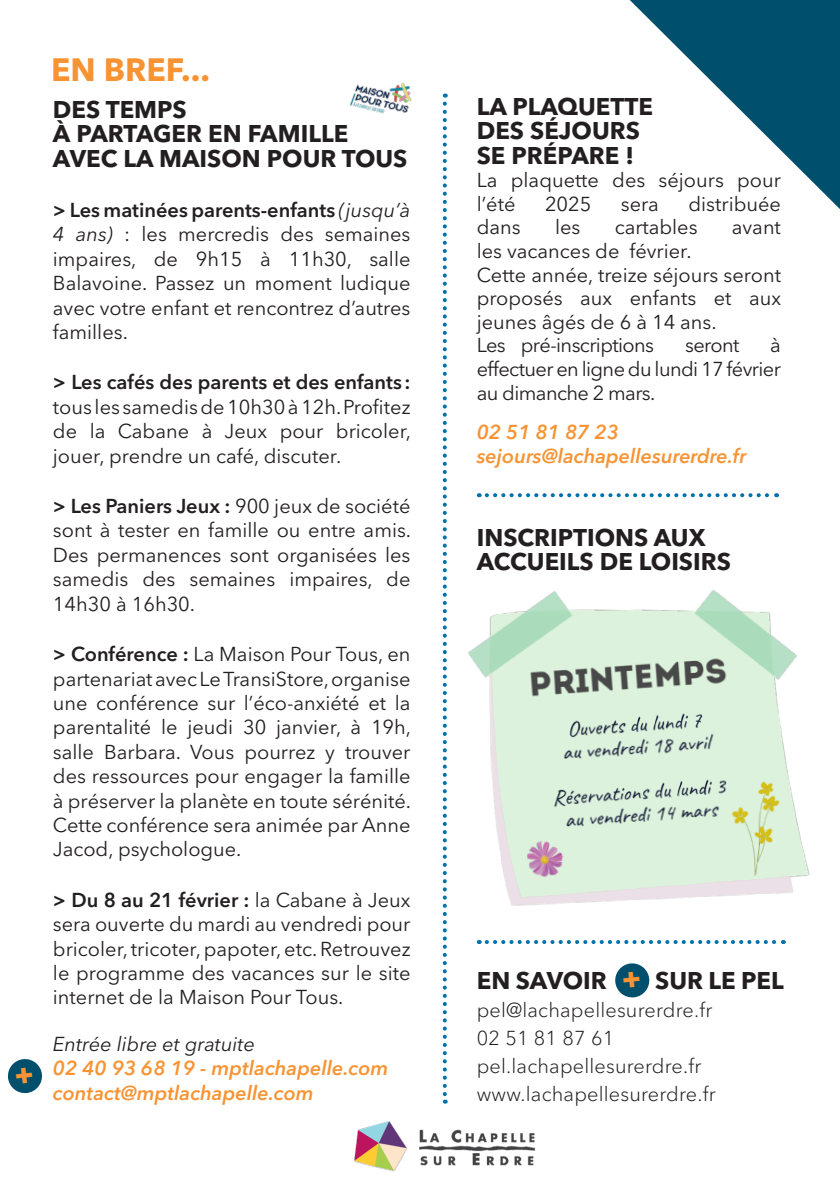
<style>
.page{position:relative;width:840px;height:1191px;background:#fff}
.page>*{position:absolute;margin:0;border:0;box-sizing:border-box;transform-origin:0 0}
.t1{font:700 32px "Avenir Next Cyr";color:#f79332}
.t2{font:700 24px/24px "Avenir Next Cyr";color:#231f20}
.t3{font:20px/24.4px "Avenir Next Cyr";color:#231f20;text-align:justify}
.t4{font:italic 600 20px "Avenir Next Cyr";color:#f79332}
.t5{font:300 20px "Avenir Next Cyr";letter-spacing:.01em;color:#231f20}
.t6{font:italic 20px "Avenir Next Cyr";color:#231f20}
.t7{font:20px "Avenir Next Cyr";letter-spacing:-.03em;color:#231f20}
.s1{font-weight:600}
.s2{font-style:italic}
</style>
<div class="page">
<img style="left:468px;top:590px;width:342px;height:316px">
<svg style="left:442px;top:104px;width:4px;height:999px"></svg>
<svg style="left:630px;top:0;width:209px;height:208px"></svg>
<img style="left:354px;top:1121px;width:182px;height:50px">
<svg style="left:486px;top:940px;width:297px;height:4px"></svg>
<svg style="left:486px;top:493px;width:290px;height:4px"></svg>
<img style="left:349px;top:83px;width:63px;height:31px">
<svg style="left:615px;top:963px;width:34px;height:35px"></svg>
<svg style="left:7px;top:1059px;width:35px;height:35px"></svg>
<p class="t1" style="left:51px;top:50px;width:160px">EN BREF...</p>
<p class="t2" style="left:53px;top:98px;width:135px">DES TEMPS</p>
<p class="t2" style="left:53px;top:122px;width:296px">À PARTAGER EN FAMILLE</p>
<p class="t2" style="left:53px;top:146px;width:356px">AVEC LA MAISON POUR TOUS</p>
<p class="t3" style="left:53px;top:198px;width:359px"><span class="s1">&gt; Les matinées parents-enfants</span> <span class="s2">(jusqu’à 4 ans)</span> : les mercredis des semaines impaires, de 9h15 à 11h30, salle Balavoine. Passez un moment ludique avec votre enfant et rencontrez d’autres familles.</p>
<p class="t3" style="left:53px;top:370px;width:359px"><span class="s1">&gt; Les cafés des parents et des enfants : </span>tous les samedis de 10h30 à 12h. Profitez de la Cabane à Jeux pour bricoler, jouer, prendre un café, discuter.</p>
<p class="t3" style="left:53px;top:494px;width:359px"><span class="s1">&gt; Les Paniers Jeux :</span> 900 jeux de société sont à tester en famille ou entre amis.<br>Des permanences sont organisées les samedis des semaines impaires, de 14h30 à 16h30.</p>
<p class="t3" style="left:53px;top:642px;width:359px"><span class="s1">&gt; Conférence :</span> La Maison Pour Tous, en partenariat avec Le TransiStore, organise une conférence sur l’éco-anxiété et la parentalité le jeudi 30 janvier, à 19h, salle Barbara. Vous pourrez y trouver des ressources pour engager la famille à préserver la planète en toute sérénité.<br>Cette conférence sera animée par Anne Jacod, psychologue.</p>
<p class="t3" style="left:53px;top:887px;width:359px"><span class="s1">&gt; Du 8 au 21 février :</span> la Cabane à Jeux sera ouverte du mardi au vendredi pour bricoler, tricoter, papoter, etc. Retrouvez le programme des vacances sur le site internet de la Maison Pour Tous.</p>
<p class="t6" style="left:53px;top:1032px;width:203px">Entrée libre et gratuite</p>
<p class="t4" style="left:53px;top:1056px;width:337px">02 40 93 68 19 - mptlachapelle.com</p>
<p class="t4" style="left:53px;top:1080px;width:262px">contact@mptlachapelle.com</p>
<p class="t2" style="left:476px;top:94px;width:178px">LA PLAQUETTE</p>
<p class="t2" style="left:476px;top:118px;width:165px">DES SÉJOURS</p>
<p class="t2" style="left:476px;top:143px;width:159px">SE PRÉPARE !</p>
<p class="t3" style="left:476px;top:168px;width:305px;line-height:23.6px">La plaquette des séjours pour l’été</p>
<p class="t3" style="left:544px;top:192px;width:48px">2025</p>
<p class="t3" style="left:620px;top:192px;width:39px">sera</p>
<p class="t3" style="left:688px;top:192px;width:94px">distribuée</p>
<p class="t3" style="left:476px;top:215px;width:45px">dans</p>
<p class="t3" style="left:554px;top:215px;width:27px">les</p>
<p class="t3" style="left:614px;top:215px;width:84px">cartables</p>
<p class="t3" style="left:731px;top:215px;width:51px">avant</p>
<p class="t3" style="left:476px;top:239px;width:305px;line-height:23.6px;text-align:left">les vacances de février.<br>Cette année, treize séjours seront proposés aux enfants et aux jeunes âgés de 6 à 14 ans.</p>
<p class="t7" style="left:476px;top:333px;width:179px">Les pré-inscriptions</p>
<p class="t3" style="left:684px;top:333px;width:56px">seront</p>
<p class="t3" style="left:476px;top:334px;width:305px;line-height:23.6px;text-indent:293px">à effectuer en ligne du lundi 17 février au dimanche 2 mars.</p>
<p class="t4" style="left:476px;top:420px;width:143px">02 51 81 87 23</p>
<p class="t4" style="left:476px;top:444px;width:271px">sejours@lachapellesurerdre.fr</p>
<p class="t2" style="left:476px;top:525px;width:255px">INSCRIPTIONS AUX<br>ACCUEILS DE LOISIRS</p>
<p class="t2" style="left:476px;top:968px;width:131px">EN SAVOIR</p>
<p class="t2" style="left:655px;top:968px;width:130px">SUR LE PEL</p>
<p class="t5" style="left:476px;top:997px;width:237px">pel@lachapellesurerdre.fr</p>
<p class="t5" style="left:476px;top:1025px;width:139px">02 51 81 87 61</p>
<p class="t5" style="left:476px;top:1053px;width:226px">pel.lachapellesurerdre.fr</p>
<p class="t5" style="left:476px;top:1081px;width:240px">www.lachapellesurerdre.fr</p>
</div>
